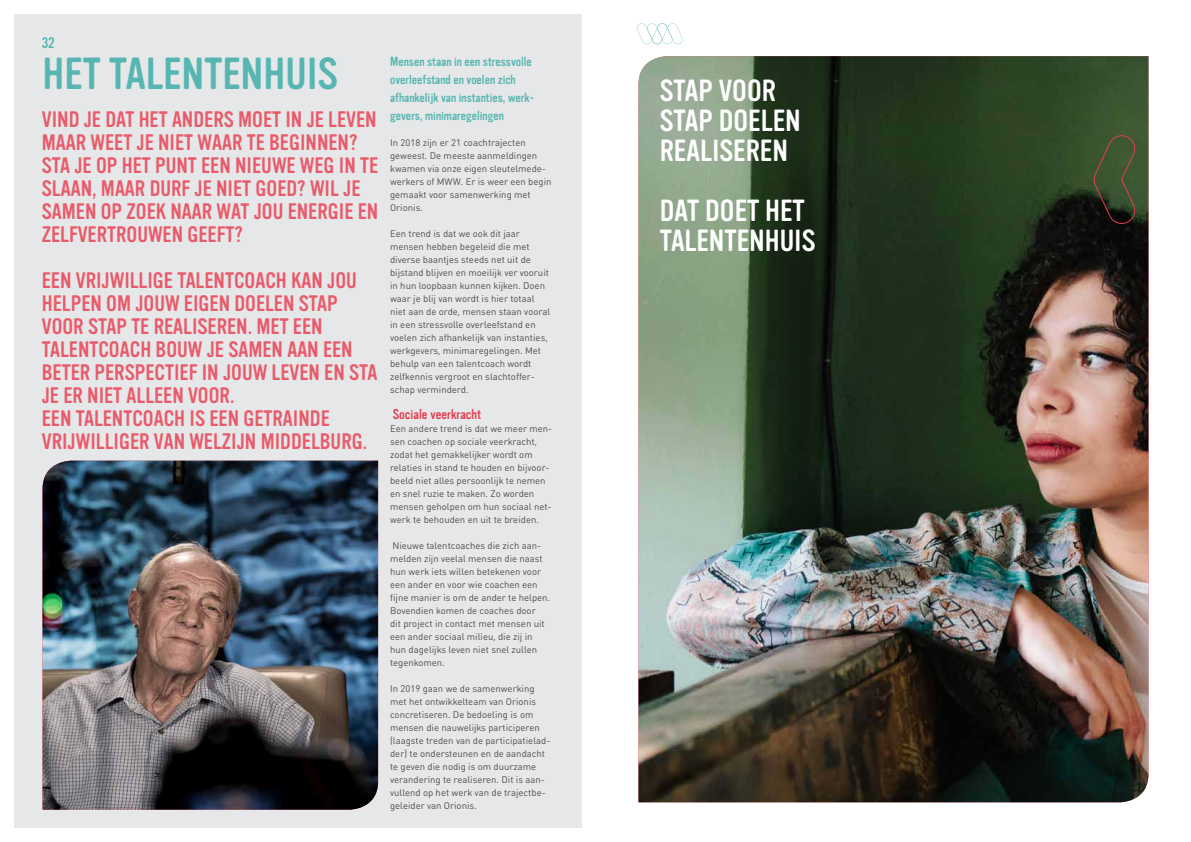
<style>
.page{position:relative;width:1191px;height:842px;background:#fff}
.page>*{position:absolute;margin:0;border:0;box-sizing:border-box;transform-origin:0 0}
.t1{font:44px "Vinyl OT";color:#57b6b2}
.t2{font:30px/30px "Vinyl OT";color:#fff}
.t3{font:22px/23px "Vinyl OT";color:#e95b6b}
.t4{font:15px "Vinyl OT";color:#57b6b2}
.t5{font:14px "Vinyl OT";color:#e53e51}
.t6{font:13px/18px "Vinyl OT";color:#57b6b2}
.t7{font:9.5px/13px "DIN Round OT";color:#4d4d4f}
</style>
<div class="page">
<div style="left:14px;top:14px;width:567px;height:814px;background:#e6e7e8"></div>
<svg style="left:637px;top:23px;width:45px;height:21px"></svg>
<img style="left:638px;top:56px;width:510px;height:746px">
<svg style="left:1093px;top:133px;width:43px;height:92px;background:#3b452a"></svg>
<img style="left:43px;top:461px;width:335px;height:349px">
<h3 class="t4" style="left:42px;top:35px;width:14px">32</h3>
<h1 class="t1" style="left:43px;top:49px;width:297px">HET TALENTENHUIS</h1>
<h3 class="t3" style="left:42px;top:108px;width:338px">VIND JE DAT HET ANDERS MOET IN JE LEVEN MAAR WEET JE NIET WAAR TE BEGINNEN?<br>STA JE OP HET PUNT EEN NIEUWE WEG IN TE SLAAN, MAAR DURF JE NIET GOED? WIL JE SAMEN OP ZOEK NAAR WAT JOU ENERGIE EN ZELFVERTROUWEN GEEFT?</h3>
<p class="t3" style="left:42px;top:269px;width:337px">EEN VRIJWILLIGE TALENTCOACH KAN JOU HELPEN OM JOUW EIGEN DOELEN STAP VOOR STAP TE REALISEREN. MET EEN TALENTCOACH BOUW JE SAMEN AAN EEN BETER PERSPECTIEF IN JOUW LEVEN EN STA JE ER NIET ALLEEN VOOR.<br>EEN TALENTCOACH IS EEN GETRAINDE VRIJWILLIGER VAN WELZIJN MIDDELBURG.</p>
<h3 class="t6" style="left:390px;top:53px;width:146px">Mensen staan in een stressvolle overleefstand en voelen zich afhankelijk van instanties, werk&shy;gevers, minimaregelingen</h3>
<p class="t7" style="left:390px;top:136px;width:163px">In 2018 zijn er 21 coachtrajecten geweest. De meeste aanmeldingen kwamen via onze eigen sleutelmede&shy;werkers of MWW. Er is weer een begin gemaakt voor samenwerking met<br>Orionis.</p>
<p class="t7" style="left:390px;top:227px;width:162px">Een trend is dat we ook dit jaar mensen hebben begeleid die met diverse baantjes steeds net uit de bijstand blijven en moeilijk ver vooruit in hun loopbaan kunnen kijken. Doen waar je blij van wordt is hier totaal niet aan de orde, mensen staan vooral in een stressvolle overleefstand en voelen zich afhankelijk van instanties, werkgevers, minimaregelingen. Met behulp van een talentcoach wordt zelfkennis vergroot en slachtoffer&shy;schap verminderd.</p>
<h3 class="t5" style="left:393px;top:406px;width:90px">Sociale veerkracht</h3>
<p class="t7" style="left:390px;top:422px;width:164px">Een andere trend is dat we meer men&shy;sen coachen op sociale veerkracht, zodat het gemakkelijker wordt om relaties in stand te houden en bijvoor&shy;beeld niet alles persoonlijk te nemen en snel ruzie te maken. Zo worden mensen geholpen om hun sociaal net&shy;werk te behouden en uit te breiden.</p>
<p class="t7" style="left:390px;top:539px;width:162px">Nieuwe talentcoaches die zich aan&shy;melden zijn veelal mensen die naast hun werk iets willen betekenen voor een ander en voor wie coachen een fijne manier is om de ander te helpen.<br>Bovendien komen de coaches door<br>dit project in contact met mensen uit een ander sociaal milieu, die zij in hun dagelijks leven niet snel zullen tegenkomen.</p>
<p class="t7" style="left:390px;top:682px;width:162px">In 2019 gaan we de samenwerking met het ontwikkelteam van Orionis concretiseren. De bedoeling is om mensen die nauwelijks participeren (laagste treden van de participatielad&shy;der) te ondersteunen en de aandacht te geven die nodig is om duurzame verandering te realiseren. Dit is aan&shy;vullend op het werk van de trajectbe&shy;geleider van Orionis.</p>
<h2 class="t2" style="left:660px;top:76px;width:142px">STAP VOOR<br>STAP DOELEN<br>REALISEREN</h2>
<h2 class="t2" style="left:660px;top:196px;width:157px">DAT DOET HET<br>TALENTENHUIS</h2>
</div>
